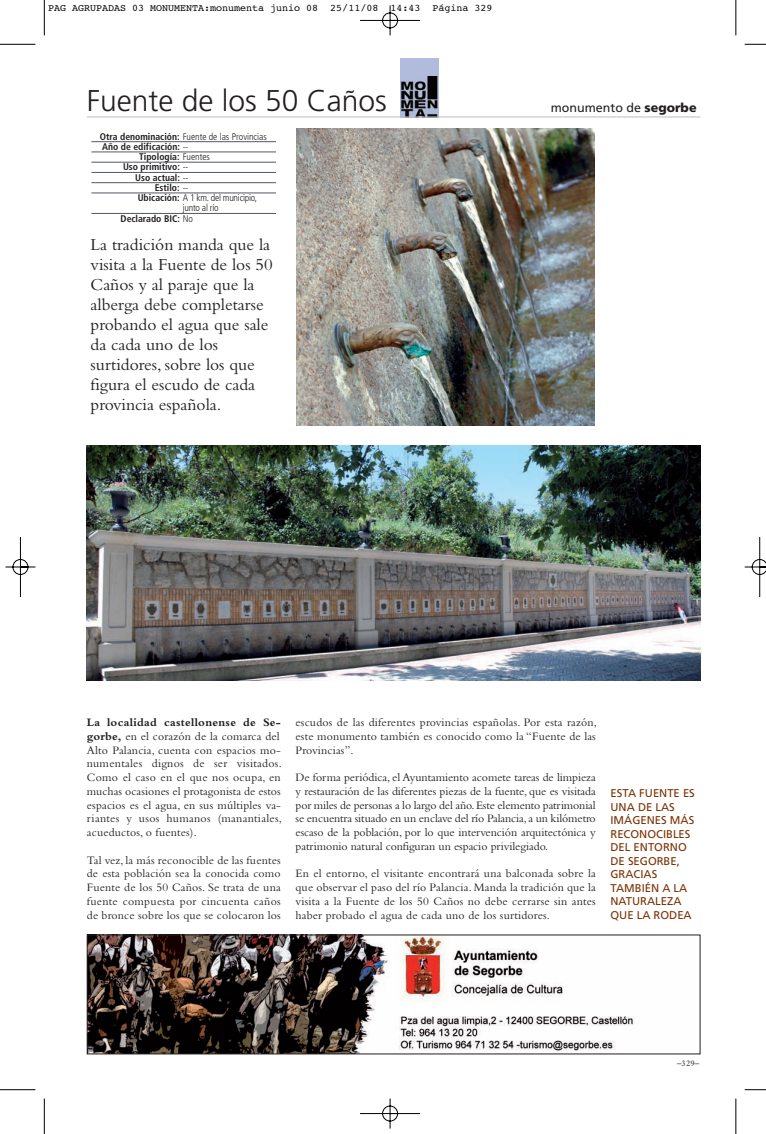
<style>
.page{position:relative;width:766px;height:1134px;background:#fff}
.page>*{position:absolute;margin:0;border:0;box-sizing:border-box;transform-origin:0 0}
.t1{font:300 30px "Frutiger";color:#231f20}
.t2{font:17.5px/20px "Bembo";color:#231f20}
.t3{font:12.5px "Frutiger";color:#231f20}
.t4{font:11.88px/13.8px "Bembo";letter-spacing:.015em;color:#231f20;text-align:justify}
.t5{font:11.25px/13.5px "Frutiger";color:#7c3204}
.t6{font:10px "Courier";color:#000}
.t7{font:700 condensed 9.62px "Frutiger";color:#231f20}
.t8{font:300 condensed 9.62px "Frutiger";color:#231f20}
.t9{font:300 condensed 9.62px "Frutiger";letter-spacing:-.02em;color:#231f20}
.t10{font:700 8.75px "Bembo";color:#636366}
.s1{font-weight:700}
.s2{font-weight:300}
.s3{font-weight:900}
</style>
<div class="page">
<hr style="left:44px;top:0;width:1px;height:35px;background:#000">
<hr style="left:0;top:44px;width:35px;height:1px;background:#000">
<hr style="left:735px;top:0;width:1px;height:35px;background:#000">
<hr style="left:44px;top:1098px;width:1px;height:36px;background:#000">
<hr style="left:0;top:1089px;width:35px;height:1px;background:#000">
<hr style="left:735px;top:1098px;width:1px;height:36px;background:#000">
<img style="left:5px;top:5px;width:760px;height:1124px">
<p class="t6" style="left:48px;top:4px;width:445px">PAG AGRUPADAS 03 MONUMENTA:monumenta junio 08 25/11/08 14:43 Página 329</p>
<h1 class="t1" style="left:87px;top:88px;width:301px">Fuente de los 50 Caños</h1>
<p class="t8" style="left:100px;top:132px;width:168px"><span class="s1">Otra denominación:</span> Fuente de las Provincias</p>
<p class="t7" style="left:102px;top:143px;width:88px">Año de edificación: <span class="s2">--</span></p>
<p class="t7" style="left:139px;top:153px;width:72px">Tipología: <span class="s2">Fuentes</span></p>
<p class="t7" style="left:123px;top:163px;width:67px">Uso primitivo: <span class="s2">--</span></p>
<p class="t7" style="left:135px;top:173px;width:55px">Uso actual: <span class="s2">--</span></p>
<p class="t7" style="left:155px;top:184px;width:35px">Estilo: <span class="s2">--</span></p>
<p class="t9" style="left:138px;top:194px;width:121px"><span class="s1">Ubicación:</span> A 1 km. del municipio,</p>
<p class="t9" style="left:183px;top:204px;width:37px">junto al río</p>
<p class="t7" style="left:121px;top:214px;width:74px">Declarado BIC: <span class="s2">No</span></p>
<h2 class="t2" style="left:91px;top:236px;width:183px">La tradición manda que la visita a la Fuente de los 50<br>Caños y al paraje que la alberga debe completarse probando el agua que sale da cada uno de los surtidores, sobre los que figura el escudo de cada provincia española.</h2>
<p class="t3" style="left:550px;top:102px;width:147px">monumento de <span class="s3">segorbe</span></p>
<p class="t4" style="left:87px;top:716px;width:196px;text-align:left"><span class="s1">La localidad castellonense de Se&shy;gorbe,</span> en el corazón de la comarca del Alto Palancia, cuenta con espacios mo&shy;numentales dignos de ser visitados.<br>Como el caso en el que nos ocupa, en muchas ocasiones el protagonista de estos espacios es el agua, en sus múltiples va&shy;riantes y usos humanos (manantiales, acueductos, o fuentes).</p>
<p class="t4" style="left:87px;top:854px;width:195px">Tal vez, la más reconocible de las fuentes de esta población sea la conocida como Fuente de los 50 Caños. Se trata de una fuente compuesta por cincuenta caños de bronce sobre los que se colocaron los</p>
<p class="t4" style="left:295px;top:716px;width:303px">escudos de las diferentes provincias españolas. Por esta razón, este monumento también es conocido como la “Fuente de las Provincias”.</p>
<p class="t4" style="left:295px;top:771px;width:301px">De forma periódica, el Ayuntamiento acomete tareas de limpieza y restauración de las diferentes piezas de la fuente, que es visitada por miles de personas a lo largo del año. Este elemento patrimonial se encuentra situado en un enclave del río Palancia, a un kilómetro escaso de la población, por lo que intervención arquitectónica y patrimonio natural configuran un espacio privilegiado.</p>
<p class="t4" style="left:295px;top:868px;width:301px">En el entorno, el visitante encontrará una balconada sobre la que observar el paso del río Palancia. Manda la tradición que la visita a la Fuente de los 50 Caños no debe cerrarse sin antes haber probado el agua de cada uno de los surtidores.</p>
<p class="t5" style="left:610px;top:787px;width:86px">ESTA FUENTE ES<br>UNA DE LAS<br>IMÁGENES MÁS<br>RECONOCIBLES<br>DEL ENTORNO<br>DE SEGORBE,<br>GRACIAS<br>TAMBIÉN A LA<br>NATURALEZA<br>QUE LA RODEA</p>
<p class="t10" style="left:677px;top:1060px;width:23px">–329–</p>
</div>
